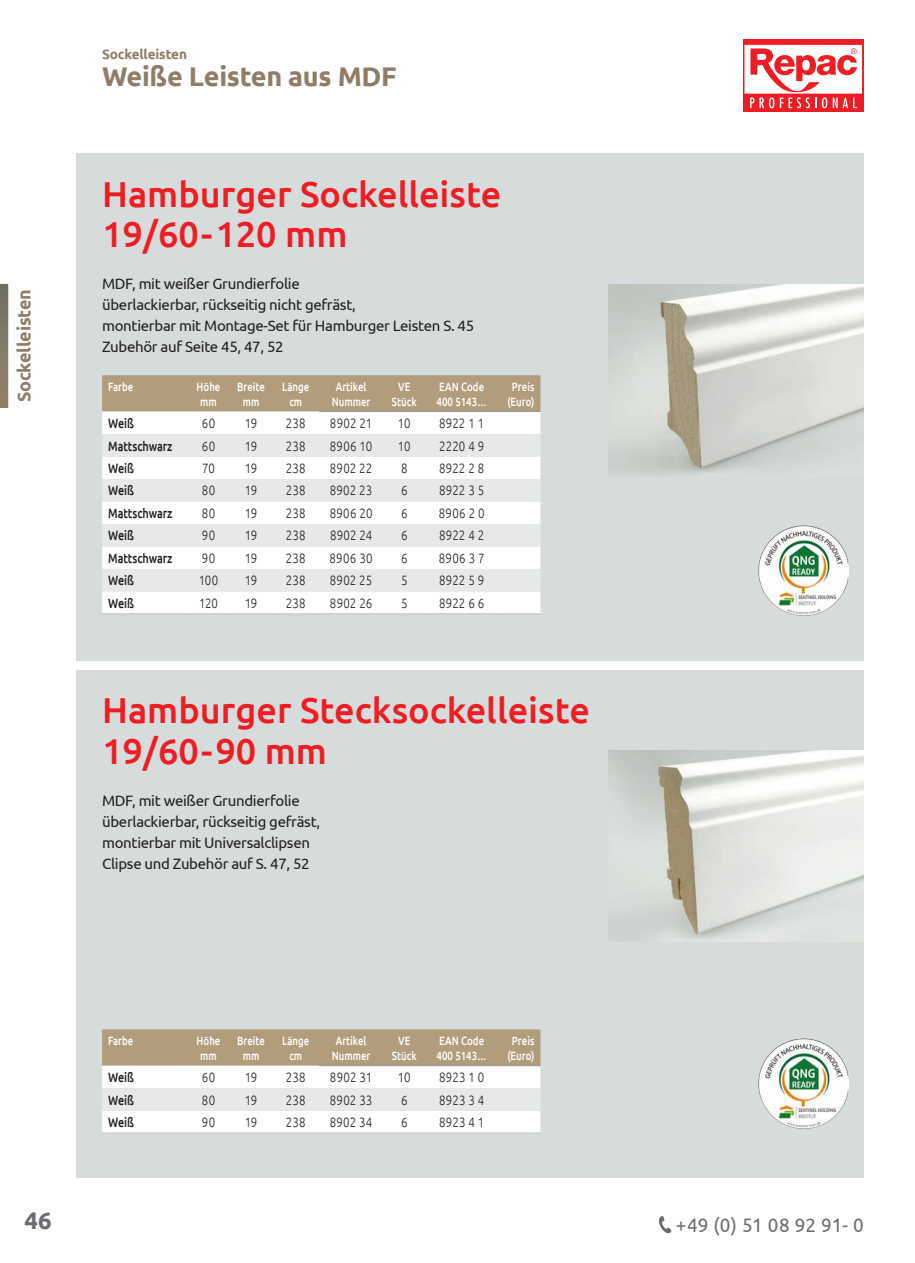
<style>
.page{position:relative;width:915px;height:1263px;background:#fff}
.page>*{position:absolute;margin:0;border:0;box-sizing:border-box;transform-origin:0 0}
.t1{font:500 36px "Ubuntu";color:#ee1d23}
.t2{font:700 27px "Ubuntu";letter-spacing:-.01em;color:#907d67}
.t3{font:700 24px "Ubuntu";color:#6c6d70}
.t4{font:19.5px "Ubuntu";letter-spacing:-.005em;color:#6c6d70}
.t5{font:700 18px "Ubuntu";letter-spacing:-.01em;color:#907d67}
.t6{font:15px "Ubuntu";letter-spacing:-.02em;color:#231f20}
.t7{font:300 13.5px "Ubuntu";letter-spacing:.02em;color:#231f20;scale:.85 1}
.t8{font:500 13.5px "Ubuntu";color:#231f20;scale:.8 1}
.t9{font:700 13.5px "Ubuntu";letter-spacing:-.01em;color:#907d67}
.t10{font:500 12px/15px "Ubuntu";letter-spacing:.005em;color:#fff;text-align:center;scale:.8 1}
</style>
<div class="page">
<svg style="left:658px;top:1216px;width:13px;height:17px"></svg>
<div style="left:77px;top:153px;width:786px;height:1025px;background:#d6dbdb"></div>
<svg style="left:0;top:283px;width:9px;height:125px"></svg>
<div style="left:38px;top:661px;width:846px;height:9px;background:#fff"></div>
<img style="left:608px;top:750px;width:255px;height:192px">
<img style="left:608px;top:285px;width:255px;height:190px">
<svg style="left:102px;top:1029px;width:438px;height:103px"></svg>
<hr style="left:102px;top:1132px;width:85px;height:2px;background:#cacbcc">
<hr style="left:187px;top:1132px;width:43px;height:2px;background:#cacbcc">
<hr style="left:230px;top:1132px;width:42px;height:2px;background:#cacbcc">
<hr style="left:272px;top:1132px;width:47px;height:2px;background:#cacbcc">
<hr style="left:319px;top:1132px;width:64px;height:2px;background:#cacbcc">
<hr style="left:383px;top:1132px;width:42px;height:2px;background:#cacbcc">
<hr style="left:425px;top:1132px;width:72px;height:2px;background:#cacbcc">
<hr style="left:497px;top:1132px;width:43px;height:2px;background:#cacbcc">
<hr style="left:319px;top:1065px;width:64px;height:1px;background:#939598">
<hr style="left:383px;top:1065px;width:42px;height:1px;background:#939598">
<hr style="left:425px;top:1065px;width:72px;height:1px;background:#939598">
<hr style="left:497px;top:1065px;width:43px;height:1px;background:#939598">
<div style="left:102px;top:375px;width:438px;height:37px;background:#b19d7c"></div>
<div style="left:102px;top:412px;width:438px;height:201px;background:#fff"></div>
<svg style="left:102px;top:434px;width:438px;height:157px;fill:#e6e8e9"></svg>
<hr style="left:319px;top:411px;width:64px;height:1px;background:#939598">
<hr style="left:383px;top:411px;width:42px;height:1px;background:#939598">
<hr style="left:425px;top:411px;width:72px;height:1px;background:#939598">
<hr style="left:497px;top:411px;width:43px;height:1px;background:#939598">
<hr style="left:102px;top:613px;width:85px;height:2px;background:#cacbcc">
<hr style="left:187px;top:613px;width:43px;height:2px;background:#cacbcc">
<hr style="left:230px;top:613px;width:42px;height:2px;background:#cacbcc">
<hr style="left:272px;top:613px;width:47px;height:2px;background:#cacbcc">
<hr style="left:319px;top:613px;width:64px;height:2px;background:#cacbcc">
<hr style="left:383px;top:613px;width:42px;height:2px;background:#cacbcc">
<hr style="left:425px;top:613px;width:72px;height:2px;background:#cacbcc">
<hr style="left:497px;top:613px;width:43px;height:2px;background:#cacbcc">
<svg style="left:743px;top:39px;width:120px;height:73px;background:#ee272d"></svg>
<div style="left:744px;top:45px;width:117px;height:49px;background:#fff"></div>
<svg style="left:749px;top:48px;width:107px;height:60px"></svg>
<img style="left:758px;top:525px;width:90px;height:91px">
<img style="left:758px;top:1038px;width:90px;height:91px">
<p class="t5" style="left:13px;top:402px;width:115px;rotate:-90deg">Sockelleisten</p>
<p class="t9" style="left:102px;top:46px;width:86px">Sockelleisten</p>
<p class="t2" style="left:102px;top:60px;width:296px">Weiße Leisten aus MDF</p>
<p class="t1" style="left:102px;top:171px;width:400px">Hamburger Sockelleiste</p>
<p class="t1" style="left:102px;top:211px;width:247px">19/60-120 mm</p>
<p class="t6" style="left:102px;top:275px;width:199px">MDF, mit weißer Grundierfolie</p>
<p class="t6" style="left:102px;top:296px;width:255px">überlackierbar, rückseitig nicht gefräst,</p>
<p class="t6" style="left:102px;top:317px;width:373px">montierbar mit Montage-Set für Hamburger Leisten S. 45</p>
<p class="t6" style="left:102px;top:338px;width:183px">Zubehör auf Seite 45, 47, 52</p>
<p class="t10" style="left:108px;top:378px;width:33px">Farbe</p>
<p class="t10" style="left:196px;top:378px;width:31px;text-align:left">Höhe mm</p>
<p class="t10" style="left:237px;top:378px;width:36px">Breite</p>
<p class="t10" style="left:243px;top:393px;width:22px">mm</p>
<p class="t10" style="left:282px;top:378px;width:35px">Länge cm</p>
<p class="t10" style="left:331px;top:378px;width:50px">Artikel<br>Nummer</p>
<p class="t10" style="left:392px;top:378px;width:32px">VE<br>Stück</p>
<p class="t10" style="left:436px;top:378px;width:64px;text-align:left">EAN Code<br>400 5143…</p>
<p class="t10" style="left:507px;top:378px;width:35px">Preis (Euro)</p>
<p class="t8" style="left:108px;top:415px;width:34px">Weiß</p>
<p class="t7" style="left:202px;top:415px;width:17px">60</p>
<p class="t7" style="left:245px;top:415px;width:16px">19</p>
<p class="t7" style="left:286px;top:415px;width:25px">238</p>
<p class="t7" style="left:330px;top:415px;width:51px">8902 21</p>
<p class="t7" style="left:398px;top:415px;width:16px">10</p>
<p class="t7" style="left:439px;top:415px;width:55px">8922 1 1</p>
<p class="t8" style="left:108px;top:437px;width:82px">Mattschwarz</p>
<p class="t7" style="left:202px;top:438px;width:17px">60</p>
<p class="t7" style="left:245px;top:438px;width:16px">19</p>
<p class="t7" style="left:286px;top:438px;width:25px">238</p>
<p class="t7" style="left:330px;top:438px;width:51px">8906 10</p>
<p class="t7" style="left:398px;top:438px;width:16px">10</p>
<p class="t7" style="left:439px;top:438px;width:55px">2220 4 9</p>
<p class="t8" style="left:108px;top:460px;width:34px">Weiß</p>
<p class="t7" style="left:202px;top:460px;width:17px">70</p>
<p class="t7" style="left:245px;top:460px;width:16px">19</p>
<p class="t7" style="left:286px;top:460px;width:25px">238</p>
<p class="t7" style="left:330px;top:460px;width:52px">8902 22</p>
<p class="t7" style="left:401px;top:460px;width:9px">8</p>
<p class="t7" style="left:439px;top:460px;width:55px">8922 2 8</p>
<p class="t8" style="left:108px;top:482px;width:34px">Weiß</p>
<p class="t7" style="left:202px;top:482px;width:17px">80</p>
<p class="t7" style="left:245px;top:482px;width:16px">19</p>
<p class="t7" style="left:286px;top:482px;width:25px">238</p>
<p class="t7" style="left:329px;top:482px;width:52px">8902 23</p>
<p class="t7" style="left:401px;top:482px;width:9px">6</p>
<p class="t7" style="left:439px;top:482px;width:55px">8922 3 5</p>
<p class="t8" style="left:108px;top:505px;width:82px">Mattschwarz</p>
<p class="t7" style="left:202px;top:505px;width:17px">80</p>
<p class="t7" style="left:245px;top:505px;width:16px">19</p>
<p class="t7" style="left:286px;top:505px;width:25px">238</p>
<p class="t7" style="left:329px;top:505px;width:52px">8906 20</p>
<p class="t7" style="left:401px;top:505px;width:9px">6</p>
<p class="t7" style="left:439px;top:505px;width:55px">8906 2 0</p>
<p class="t8" style="left:108px;top:527px;width:34px">Weiß</p>
<p class="t7" style="left:202px;top:527px;width:17px">90</p>
<p class="t7" style="left:245px;top:527px;width:16px">19</p>
<p class="t7" style="left:286px;top:527px;width:25px">238</p>
<p class="t7" style="left:330px;top:527px;width:51px">8902 24</p>
<p class="t7" style="left:401px;top:527px;width:9px">6</p>
<p class="t7" style="left:439px;top:527px;width:55px">8922 4 2</p>
<p class="t8" style="left:108px;top:550px;width:82px">Mattschwarz</p>
<p class="t7" style="left:202px;top:550px;width:17px">90</p>
<p class="t7" style="left:245px;top:550px;width:16px">19</p>
<p class="t7" style="left:286px;top:550px;width:25px">238</p>
<p class="t7" style="left:329px;top:550px;width:52px">8906 30</p>
<p class="t7" style="left:401px;top:550px;width:9px">6</p>
<p class="t7" style="left:439px;top:550px;width:55px">8906 3 7</p>
<p class="t8" style="left:108px;top:572px;width:34px">Weiß</p>
<p class="t7" style="left:198px;top:572px;width:25px">100</p>
<p class="t7" style="left:245px;top:572px;width:16px">19</p>
<p class="t7" style="left:286px;top:572px;width:25px">238</p>
<p class="t7" style="left:330px;top:572px;width:52px">8902 25</p>
<p class="t7" style="left:401px;top:572px;width:9px">5</p>
<p class="t7" style="left:439px;top:572px;width:55px">8922 5 9</p>
<p class="t8" style="left:108px;top:594px;width:34px">Weiß</p>
<p class="t7" style="left:199px;top:595px;width:24px">120</p>
<p class="t7" style="left:245px;top:595px;width:16px">19</p>
<p class="t7" style="left:286px;top:595px;width:25px">238</p>
<p class="t7" style="left:330px;top:595px;width:51px">8902 26</p>
<p class="t7" style="left:401px;top:595px;width:9px">5</p>
<p class="t7" style="left:439px;top:595px;width:55px">8922 6 6</p>
<p class="t1" style="left:102px;top:688px;width:489px">Hamburger Stecksockelleiste</p>
<p class="t1" style="left:102px;top:728px;width:226px">19/60-90 mm</p>
<p class="t6" style="left:102px;top:791px;width:199px">MDF, mit weißer Grundierfolie</p>
<p class="t6" style="left:102px;top:812px;width:219px">überlackierbar, rückseitig gefräst,</p>
<p class="t6" style="left:102px;top:833px;width:209px">montierbar mit Universalclipsen</p>
<p class="t6" style="left:102px;top:854px;width:209px">Clipse und Zubehör auf S. 47, 52</p>
<p class="t10" style="left:108px;top:1032px;width:33px">Farbe</p>
<p class="t10" style="left:196px;top:1032px;width:31px;text-align:left">Höhe mm</p>
<p class="t10" style="left:237px;top:1032px;width:36px">Breite</p>
<p class="t10" style="left:243px;top:1047px;width:22px">mm</p>
<p class="t10" style="left:282px;top:1032px;width:35px">Länge cm</p>
<p class="t10" style="left:331px;top:1032px;width:50px">Artikel<br>Nummer</p>
<p class="t10" style="left:392px;top:1032px;width:32px">VE<br>Stück</p>
<p class="t10" style="left:436px;top:1032px;width:64px;text-align:left">EAN Code<br>400 5143…</p>
<p class="t10" style="left:507px;top:1032px;width:35px">Preis (Euro)</p>
<p class="t8" style="left:108px;top:1069px;width:34px">Weiß</p>
<p class="t7" style="left:202px;top:1069px;width:17px">60</p>
<p class="t7" style="left:245px;top:1069px;width:16px">19</p>
<p class="t7" style="left:286px;top:1069px;width:25px">238</p>
<p class="t7" style="left:330px;top:1069px;width:51px">8902 31</p>
<p class="t7" style="left:398px;top:1069px;width:16px">10</p>
<p class="t7" style="left:439px;top:1069px;width:55px">8923 1 0</p>
<p class="t8" style="left:108px;top:1091px;width:34px">Weiß</p>
<p class="t7" style="left:202px;top:1092px;width:17px">80</p>
<p class="t7" style="left:245px;top:1092px;width:16px">19</p>
<p class="t7" style="left:286px;top:1092px;width:25px">238</p>
<p class="t7" style="left:330px;top:1092px;width:51px">8902 33</p>
<p class="t7" style="left:401px;top:1092px;width:9px">6</p>
<p class="t7" style="left:439px;top:1092px;width:55px">8923 3 4</p>
<p class="t8" style="left:108px;top:1114px;width:34px">Weiß</p>
<p class="t7" style="left:202px;top:1114px;width:17px">90</p>
<p class="t7" style="left:245px;top:1114px;width:16px">19</p>
<p class="t7" style="left:286px;top:1114px;width:25px">238</p>
<p class="t7" style="left:329px;top:1114px;width:52px">8902 34</p>
<p class="t7" style="left:401px;top:1114px;width:9px">6</p>
<p class="t7" style="left:439px;top:1114px;width:55px">8923 4 1</p>
<h3 class="t3" style="left:25px;top:1205px;width:29px">46</h3>
<h3 class="t4" style="left:675px;top:1213px;width:189px">+49 (0) 51 08 92 91- 0</h3>
</div>
